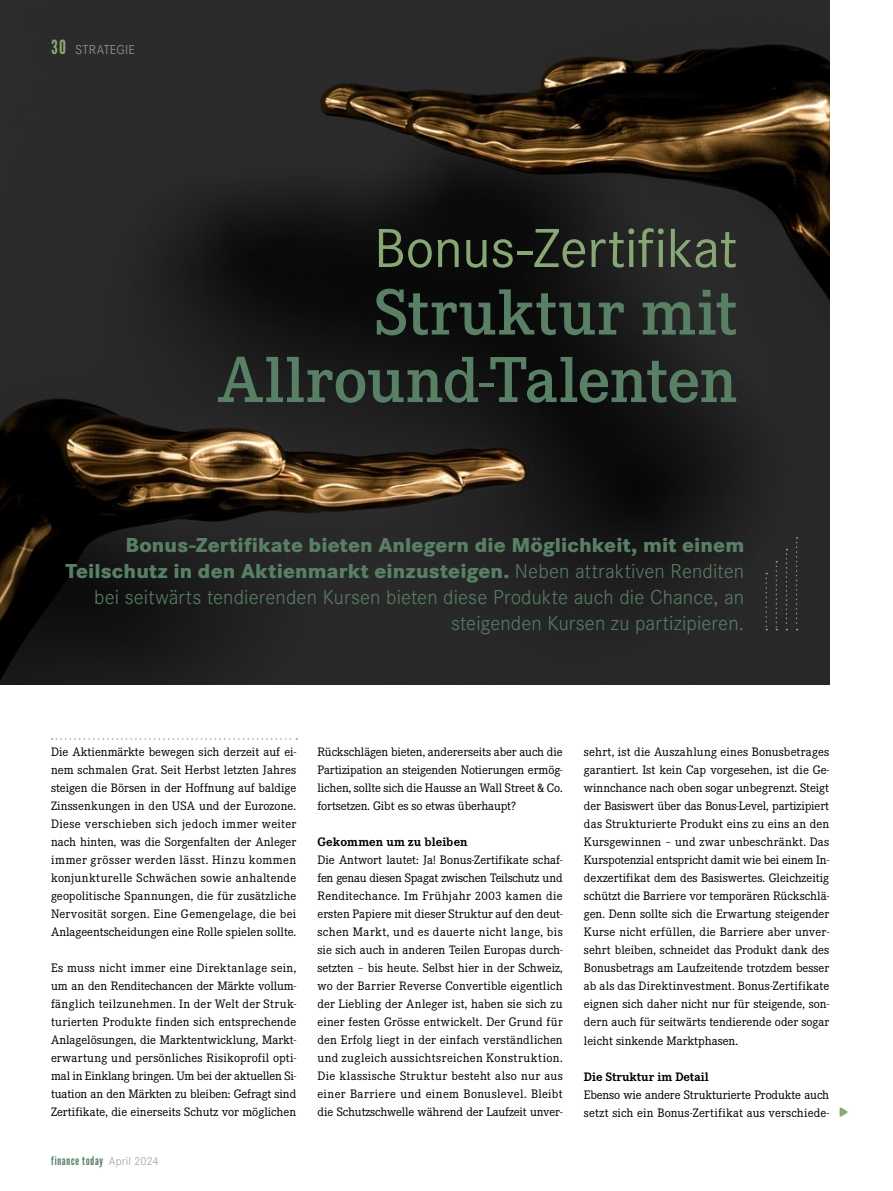
<style>
.page{position:relative;width:893px;height:1191px;background:#fff}
.page>*{position:absolute;margin:0;border:0;box-sizing:border-box;transform-origin:0 0}
.t1{font:600 67.5px/67.5px "Corporate E Pro";letter-spacing:.01em;color:#578065;text-align:right}
.t2{font:57px "Corporate S Pro";letter-spacing:-.005em;color:#86a873}
.t3{font:300 21px/26.2px "Corporate S Pro";letter-spacing:.005em;color:#578065;text-align:right}
.t4{font:300 13.5px "Corporate S Pro";letter-spacing:.015em;color:#9e9d9e}
.t5{font:12.75px/18px "Corporate E Pro";color:#000;text-align:justify}
.t6{font:700 12.75px "Corporate E Pro";color:#000}
.t7{font:12px "League Gothic";letter-spacing:.07em;color:#578065}
.t8{font:10.5px "Font Awesome 6 Pro Solid";color:#86a873}
.s1{font-family:"League Gothic";font-weight:400;font-size:19.5px;color:#86a873}
.s2{font-weight:800}
.s3{font-family:"Corporate S Pro";font-weight:300;color:#9e9d9e}
</style>
<div class="page">
<img style="left:0;top:0;width:829px;height:684px">
<svg style="left:776px;top:561px;width:1px;height:69px"></svg>
<svg style="left:765px;top:573px;width:2px;height:57px"></svg>
<svg style="left:786px;top:549px;width:1px;height:81px"></svg>
<svg style="left:796px;top:537px;width:1px;height:93px"></svg>
<svg style="left:52px;top:738px;width:245px;height:1px"></svg>
<p class="t4" style="left:51px;top:40px;width:86px"><span class="s1">30</span> STRATEGIE</p>
<h2 class="t2" style="left:374px;top:207px;width:365px">Bonus-Zertifikat</h2>
<h1 class="t1" style="left:218px;top:275px;width:521px">Struktur mit<br>Allround-Talenten</h1>
<p class="t3" style="left:66px;top:530px;width:680px"><span class="s2">Bonus-Zertifikate bieten Anlegern die Möglichkeit, mit einem Teilschutz in den Aktienmarkt einzusteigen.</span> Neben attraktiven Renditen bei seitwärts tendierenden Kursen bieten diese Produkte auch die Chance, an steigenden Kursen zu partizipieren.</p>
<p class="t5" style="left:51px;top:742px;width:247px">Die Aktienmärkte bewegen sich derzeit auf ei&shy;nem schmalen Grat. Seit Herbst letzten Jahres steigen die Börsen in der Hoffnung auf baldige Zinssenkungen in den USA und der Eurozone.<br>Diese verschieben sich jedoch immer weiter nach hinten, was die Sorgenfalten der Anleger immer grösser werden lässt. Hinzu kommen konjunkturelle Schwächen sowie anhaltende geopolitische Spannungen, die für zusätzliche Nervosität sorgen. Eine Gemengelage, die bei Anlageentscheidungen eine Rolle spielen sollte.</p>
<p class="t5" style="left:51px;top:958px;width:247px">Es muss nicht immer eine Direktanlage sein, um an den Renditechancen der Märkte vollum&shy;fänglich teilzunehmen. In der Welt der Struk&shy;turierten Produkte finden sich entsprechende Anlagelösungen, die Marktentwicklung, Markt&shy;erwartung und persönliches Risikoprofil opti&shy;mal in Einklang bringen. Um bei der aktuellen Si&shy;tuation an den Märkten zu bleiben: Gefragt sind Zertifikate, die einerseits Schutz vor möglichen</p>
<p class="t7" style="left:51px;top:1152px;width:109px">finance today <span class="s3">April 2024</span></p>
<p class="t5" style="left:317px;top:742px;width:247px">Rückschlägen bieten, andererseits aber auch die Partizipation an steigenden Notierungen ermög&shy;lichen, sollte sich die Hausse an Wall Street &amp; Co. fortsetzen. Gibt es so etwas überhaupt?</p>
<p class="t6" style="left:317px;top:833px;width:152px">Gekommen um zu bleiben</p>
<p class="t5" style="left:317px;top:850px;width:247px">Die Antwort lautet: Ja! Bonus-Zertifikate schaf&shy;fen genau diesen Spagat zwischen Teilschutz und Renditechance. Im Frühjahr 2003 kamen die ersten Papiere mit dieser Struktur auf den deut&shy;schen Markt, und es dauerte nicht lange, bis sie sich auch in anderen Teilen Europas durch&shy;setzten – bis heute. Selbst hier in der Schweiz, wo der Barrier Reverse Convertible eigentlich der Liebling der Anleger ist, haben sie sich zu einer festen Grösse entwickelt. Der Grund für den Erfolg liegt in der einfach verständlichen und zugleich aussichtsreichen Konstruktion.<br>Die klassische Struktur besteht also nur aus einer Barriere und einem Bonuslevel. Bleibt die Schutzschwelle während der Laufzeit unver-</p>
<p class="t5" style="left:584px;top:742px;width:247px">sehrt, ist die Auszahlung eines Bonusbetrages garantiert. Ist kein Cap vorgesehen, ist die Ge&shy;winnchance nach oben sogar unbegrenzt. Steigt der Basiswert über das Bonus-Level, partizipiert das Strukturierte Produkt eins zu eins an den Kursgewinnen – und zwar unbeschränkt. Das Kurspotenzial entspricht damit wie bei einem In&shy;dexzertifikat dem des Basiswertes. Gleichzeitig schützt die Barriere vor temporären Rückschlä&shy;gen. Denn sollte sich die Erwartung steigender Kurse nicht erfüllen, die Barriere aber unver&shy;sehrt bleiben, schneidet das Produkt dank des Bonusbetrags am Laufzeitende trotzdem besser ab als das Direktinvestment. Bonus-Zertifikate eignen sich daher nicht nur für steigende, son&shy;dern auch für seitwärts tendierende oder sogar leicht sinkende Marktphasen.</p>
<p class="t6" style="left:584px;top:1067px;width:126px">Die Struktur im Detail</p>
<p class="t5" style="left:584px;top:1084px;width:247px">Ebenso wie andere Strukturierte Produkte auch setzt sich ein Bonus-Zertifikat aus verschiede-</p>
<p class="t8" style="left:840px;top:1107px;width:9px">●</p>
</div>
